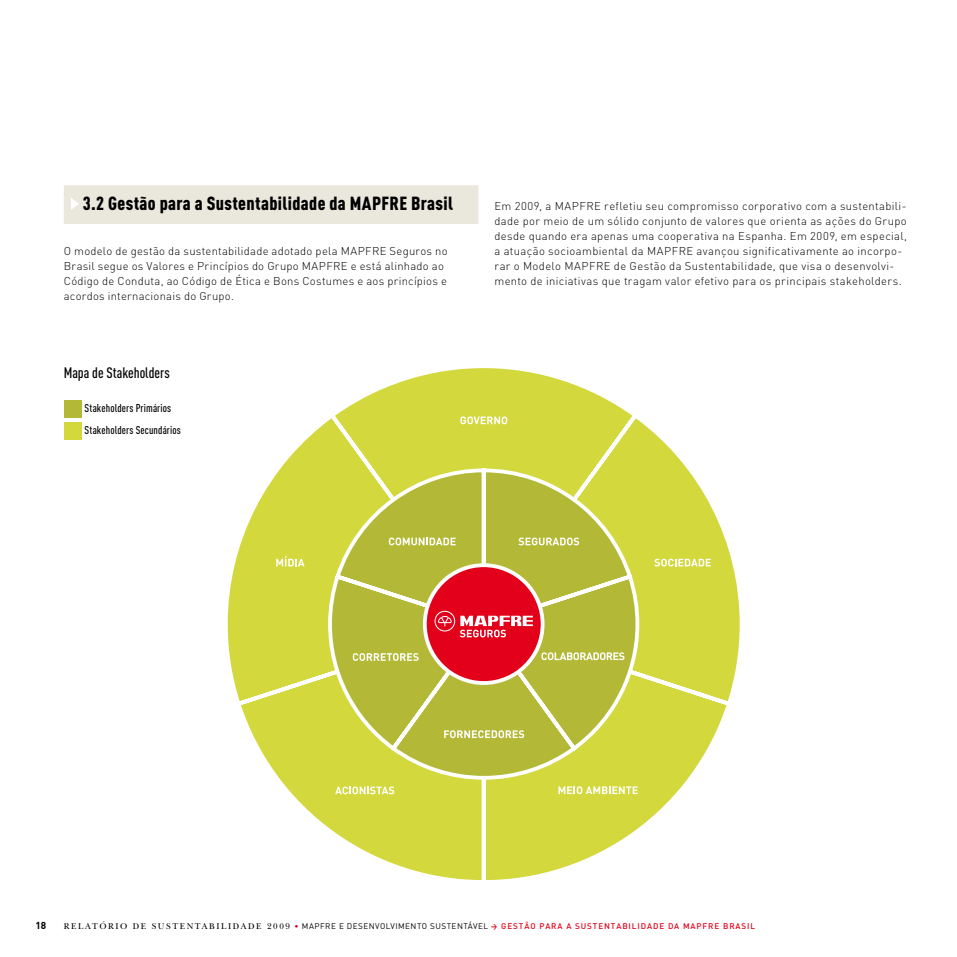
<style>
.page{position:relative;width:957px;height:957px;background:#fff}
.page>*{position:absolute;margin:0;border:0;box-sizing:border-box;transform-origin:0 0}
.t1{font:900 condensed 18.75px "DINOT";letter-spacing:.02em;color:#000}
.t2{font:500 condensed 15px "DINOT";letter-spacing:-.005em;color:#000}
.t3{font:300 11.25px/15px "DIN";letter-spacing:.03em;color:#000}
.t4{font:500 condensed 11.25px/21.8px "DINOT";letter-spacing:.01em;color:#000}
.t5{font:700 10px "DIN";color:#000}
.t6{font:8.75px "New Baskerville";letter-spacing:.18em;color:#000}
.t7{font:500 8.12px "DIN";letter-spacing:.11em;color:#e2001a}
.t8{font:8.12px "DIN";letter-spacing:.06em;color:#000}
.s1{font-family:"DIN";font-weight:500;font-size:8.12px;color:#e2001a}
.s2{font-family:"DIN";font-size:8.12px}
.s3{font-weight:700;font-size:7.38px;color:#e2001a}
.s4{font-weight:500;color:#e2001a}
</style>
<div class="page">
<svg style="left:227px;top:368px;width:513px;height:513px"></svg>
<svg style="left:326px;top:466px;width:315px;height:315px;background:#c1c646"></svg>
<svg style="left:389px;top:537px;width:66px;height:8px"></svg>
<svg style="left:518px;top:537px;width:61px;height:8px"></svg>
<div style="left:425px;top:565px;width:117px;height:118px;background:#e2001a;border-radius:50%"></div>
<div style="left:423px;top:563px;width:121px;height:122px;border:4px solid #fff;border-radius:50%"></div>
<svg style="left:434px;top:611px;width:99px;height:26px"></svg>
<svg style="left:353px;top:653px;width:66px;height:8px"></svg>
<svg style="left:541px;top:652px;width:83px;height:8px"></svg>
<svg style="left:444px;top:730px;width:80px;height:8px"></svg>
<svg style="left:558px;top:786px;width:80px;height:8px"></svg>
<svg style="left:335px;top:786px;width:59px;height:8px"></svg>
<svg style="left:460px;top:416px;width:47px;height:8px"></svg>
<svg style="left:654px;top:559px;width:57px;height:7px"></svg>
<svg style="left:276px;top:556px;width:28px;height:10px"></svg>
<div style="left:64px;top:185px;width:414px;height:39px;background:#eae8dd"></div>
<svg style="left:71px;top:198px;width:8px;height:12px"></svg>
<div style="left:64px;top:400px;width:17px;height:18px;background:#b3b937"></div>
<div style="left:64px;top:422px;width:17px;height:17px;background:#d3d83d"></div>
<h1 class="t1" style="left:83px;top:192px;width:372px">3.2 Gestão para a Sustentabilidade da MAPFRE Brasil</h1>
<p class="t3" style="left:64px;top:243px;width:385px">O modelo de gestão da sustentabilidade adotado pela MAPFRE Seguros no Brasil segue os Valores e Princípios do Grupo MAPFRE e está alinhado ao Código de Conduta, ao Código de Ética e Bons Costumes e aos princípios e acordos internacionais do Grupo.</p>
<h2 class="t2" style="left:64px;top:364px;width:107px">Mapa de Stakeholders</h2>
<p class="t4" style="left:84px;top:397px;width:98px">Stakeholders Primários<br>Stakeholders Secundários</p>
<p class="t3" style="left:494px;top:198px;width:414px">Em 2009, a MAPFRE refletiu seu compromisso corporativo com a sustentabili&shy;dade por meio de um sólido conjunto de valores que orienta as ações do Grupo desde quando era apenas uma cooperativa na Espanha. Em 2009, em especial, a atuação socioambiental da MAPFRE avançou significativamente ao incorpo&shy;rar o Modelo MAPFRE de Gestão da Sustentabilidade, que visa o desenvolvi&shy;mento de iniciativas que tragam valor efetivo para os principais stakeholders.</p>
<p class="t5" style="left:35px;top:919px;width:12px">18</p>
<p class="t6" style="left:64px;top:921px;width:263px">RELATÓRIO DE SUSTENTABILIDADE 2009 <span class="s1">•</span> <span class="s2">MAPFRE</span></p>
<p class="t8" style="left:339px;top:921px;width:66px">E DESENVOLVIMEN</p>
<p class="t8" style="left:417px;top:921px;width:97px">TO SUSTENTÁVEL <span class="s3">&gt;</span> <span class="s4">GEST</span></p>
<p class="t7" style="left:524px;top:921px;width:22px">ÃO PARA</p>
<p class="t7" style="left:566px;top:921px;width:21px">A SUSTENTABILIDADE</p>
<p class="t7" style="left:668px;top:921px;width:89px">DA MAPFRE BRASIL</p>
</div>
